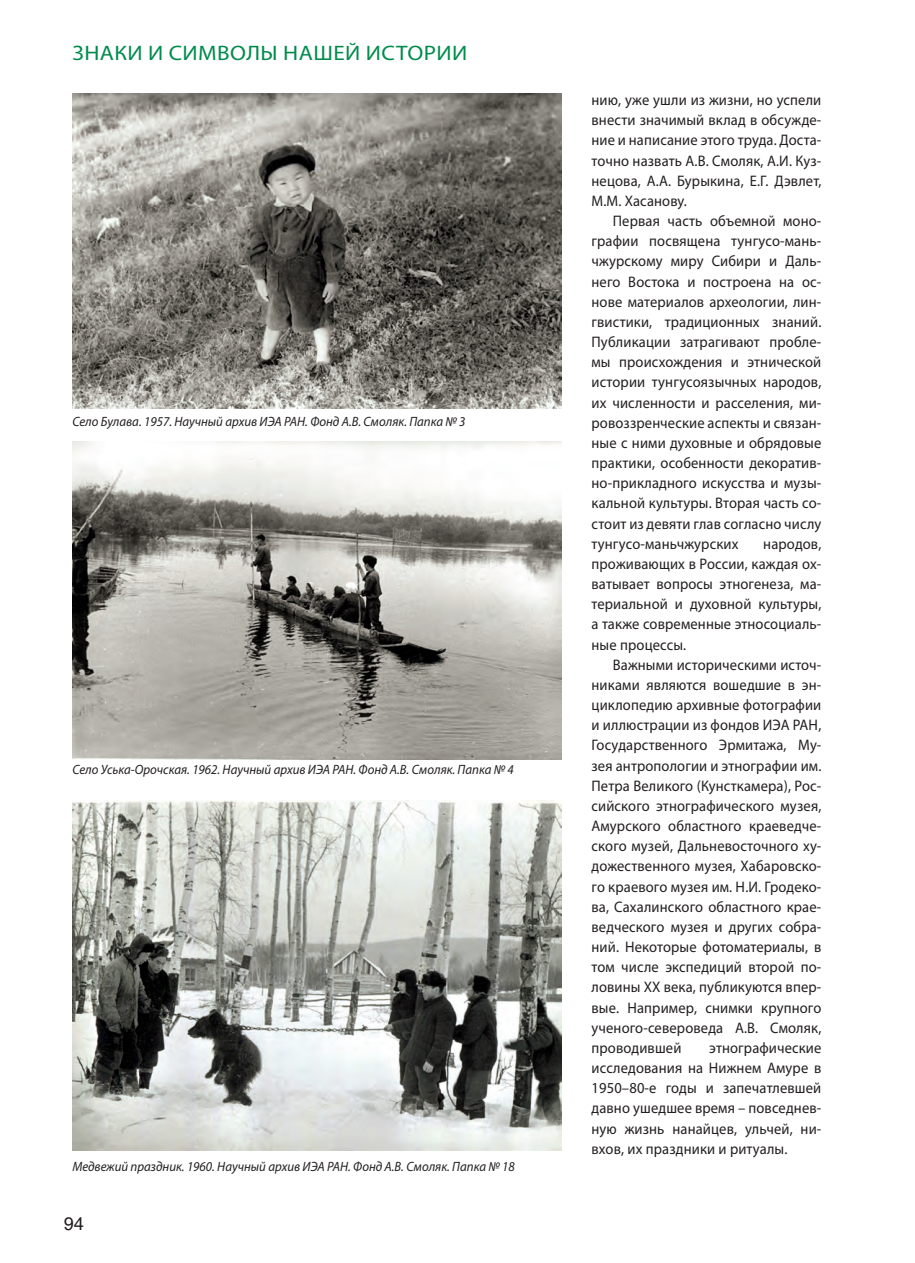
<style>
.page{position:relative;width:915px;height:1263px;background:#fff}
.page>*{position:absolute;margin:0;border:0;box-sizing:border-box;transform-origin:0 0}
.Рубр_история{font:21px "Myriad Pro";letter-spacing:.02em;color:#008b4c;scale:1.1 1}
.t1{font:18px "Helios C";color:#231f20}
.Текст_рус{font:15.3px/20.1px "Myriad Pro";letter-spacing:.01em;color:#231f20;text-align:justify;scale:.95 1}
.Подписи{font:italic 13.5px "Myriad Pro";color:#231f20;scale:.95 1}
</style>
<div class="page">
<img style="left:72px;top:442px;width:489px;height:318px">
<img style="left:72px;top:800px;width:489px;height:351px">
<img style="left:72px;top:94px;width:489px;height:315px">
<p class="Рубр_история" style="left:73px;top:40px;width:360px">ЗНАКИ И СИМВОЛЫ НАШЕЙ ИСТОРИИ</p>
<p class="Подписи" style="left:72px;top:413px;width:415px">Село Булава. 1957. Научный архив ИЭА РАН. Фонд А.В. Смоляк. Папка № 3</p>
<p class="Подписи" style="left:72px;top:761px;width:466px">Село Уська-Орочская. 1962. Научный архив ИЭА РАН. Фонд А.В. Смоляк. Папка № 4</p>
<p class="Подписи" style="left:72px;top:1158px;width:467px">Медвежий праздник. 1960. Научный архив ИЭА РАН. Фонд А.В. Смоляк. Папка № 18</p>
<p class="t1" style="left:64px;top:1213px;width:22px">94</p>
<p class="Текст_рус" style="left:591px;top:90px;width:243px">нию, уже ушли из жизни, но успели внести значимый вклад в обсужде&shy;ние и написание этого труда. Доста&shy;точно назвать А.В. Смоляк, А.И. Куз&shy;нецова, А.А. Бурыкина, Е.Г. Дэвлет, М.М. Хасанову.</p>
<p class="Текст_рус" style="left:591px;top:211px;width:243px;text-indent:21px">Первая часть объемной моно&shy;графии посвящена тунгусо-мань&shy;чжурскому миру Сибири и Даль&shy;него Востока и построена на ос&shy;нове материалов археологии, лин&shy;гвистики, традиционных знаний.<br>Публикации затрагивают пробле&shy;мы происхождения и этнической истории тунгусоязычных народов, их численности и расселения, ми&shy;ровоззренческие аспекты и связан&shy;ные с ними духовные и обрядовые практики, особенности декоратив&shy;но-прикладного искусства и музы&shy;кальной культуры. Вторая часть со&shy;стоит из девяти глав согласно числу тунгусо-маньчжурских</p>
<p class="Текст_рус" style="left:591px;top:533px;width:243px;text-indent:172px">народов, проживающих в России, каждая ох&shy;ватывает вопросы этногенеза, ма&shy;териальной и духовной культуры, а также современные этносоциаль&shy;ные процессы.</p>
<p class="Текст_рус" style="left:591px;top:654px;width:243px;text-indent:21px">Важными историческими источ&shy;никами являются вошедшие в эн&shy;циклопедию архивные фотографии и иллюстрации из фондов ИЭА РАН, Государственного Эрмитажа, Му&shy;зея антропологии и этнографии им.<br>Петра Великого (Кунсткамера), Рос&shy;сийского этнографического музея, Амурского областного краеведче&shy;ского музей, Дальневосточного ху&shy;дожественного музея, Хабаровско&shy;го краевого музея им. Н.И. Гродеко&shy;ва, Сахалинского областного крае&shy;ведческого музея и других собра&shy;ний. Некоторые фотоматериалы, в том числе экспедиций второй по&shy;ловины XX века, публикуются впер&shy;вые. Например, снимки крупного ученого-североведа А.В. Смоляк, проводившей</p>
<p class="Текст_рус" style="left:591px;top:1037px;width:243px;text-indent:118px">этнографические исследования на Нижнем Амуре в 1950–80-е годы и запечатлевшей давно ушедшее время – повседнев&shy;ную жизнь нанайцев, ульчей, ни&shy;вхов, их праздники и ритуалы.</p>
</div>
